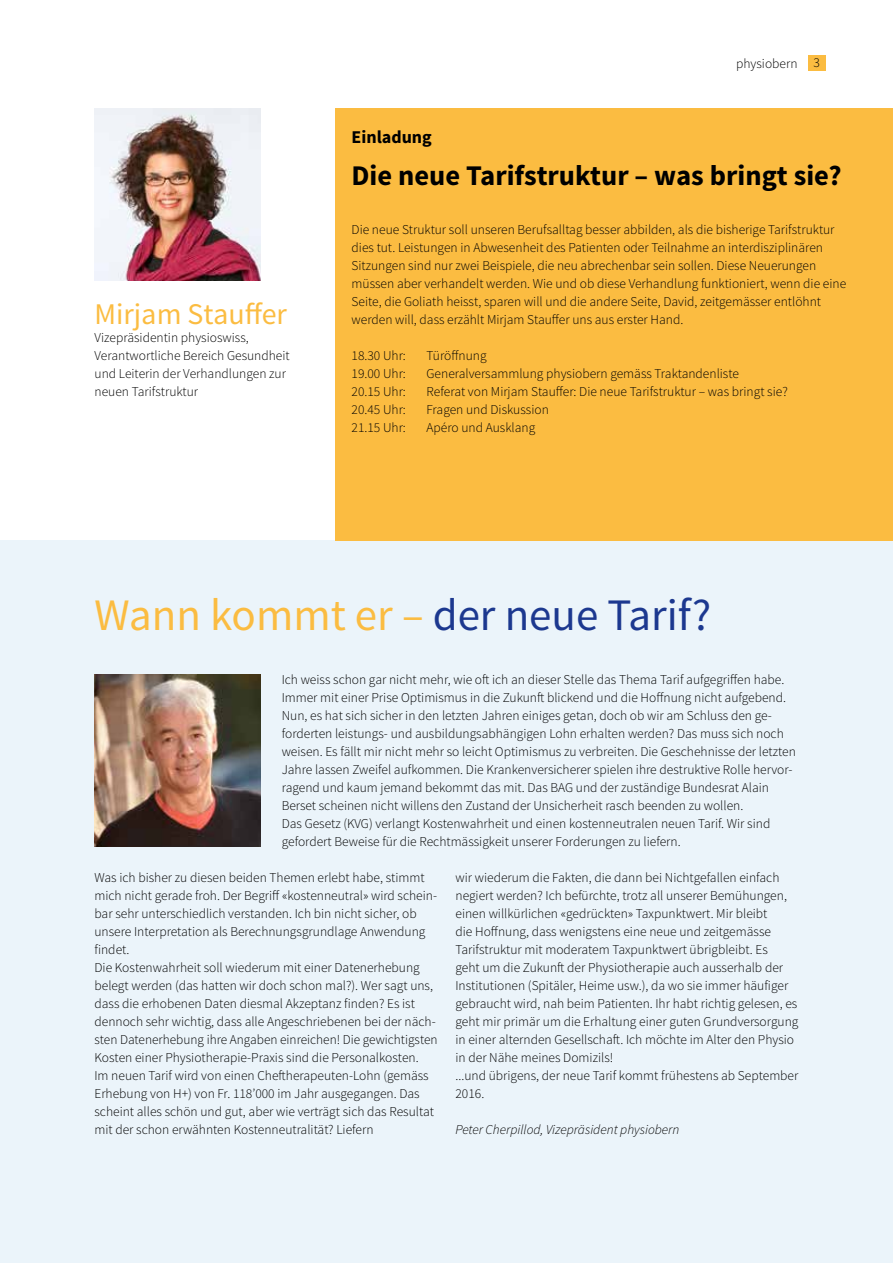
<style>
.page{position:relative;width:893px;height:1263px;background:#fff}
.page>*{position:absolute;margin:0;border:0;box-sizing:border-box;transform-origin:0 0}
.t1{font:45px "Source Sans Pro";color:#1c388f}
.t2{font:30px "Source Sans Pro";color:#fbbc41}
.t3{font:700 28.5px "Source Sans Pro";color:#000}
.t4{font:700 18px "Source Sans Pro";color:#000}
.t5{font:300 13.5px/18px "Source Sans Pro";color:#000}
.t6{font:italic 300 13.5px "Source Sans Pro";color:#000}
.s1{color:#fbbc41}
</style>
<div class="page">
<div style="left:0;top:540px;width:893px;height:723px;background:#ebf4fa"></div>
<div style="left:336px;top:108px;width:557px;height:432px;background:#fbbc41"></div>
<img style="left:95px;top:108px;width:165px;height:172px">
<img style="left:95px;top:674px;width:165px;height:173px">
<div style="left:808px;top:55px;width:17px;height:15px;background:#fbbc41"></div>
<h2 class="t2" style="left:95px;top:295px;width:194px">Mirjam Stauffer</h2>
<p class="t5" style="left:95px;top:329px;width:197px">Vizepräsidentin physioswiss,<br>Verantwortliche Bereich Gesundheit und Leiterin der Verhandlungen zur neuen Tarifstruktur</p>
<p class="t5" style="left:736px;top:54px;width:85px">physiobern 3</p>
<h3 class="t4" style="left:352px;top:126px;width:82px">Einladung</h3>
<h3 class="t3" style="left:352px;top:158px;width:492px">Die neue Tarifstruktur – was bringt sie?</h3>
<p class="t5" style="left:352px;top:221px;width:496px">Die neue Struktur soll unseren Berufsalltag besser abbilden, als die bisherige Tarifstruktur dies tut. Leistungen in Abwesenheit des Patienten oder Teilnahme an interdisziplinären Sitzungen sind nur zwei Beispiele, die neu abrechenbar sein sollen. Diese Neuerungen müssen aber verhandelt werden. Wie und ob diese Verhandlung funktioniert, wenn die eine Seite, die Goliath heisst, sparen will und die andere Seite, David, zeitgemässer entlöhnt werden will, dass erzählt Mirjam Stauffer uns aus erster Hand.</p>
<p class="t5" style="left:352px;top:347px;width:56px">18.30 Uhr:</p>
<p class="t5" style="left:427px;top:347px;width:62px">Türöffnung</p>
<p class="t5" style="left:352px;top:365px;width:56px">19.00 Uhr:</p>
<p class="t5" style="left:427px;top:365px;width:314px">Generalversammlung physiobern gemäss Traktandenliste</p>
<p class="t5" style="left:352px;top:383px;width:56px">20.15 Uhr:</p>
<p class="t5" style="left:427px;top:383px;width:363px">Referat von Mirjam Stauffer: Die neue Tarifstruktur – was bringt sie?</p>
<p class="t5" style="left:352px;top:401px;width:56px">20.45 Uhr:</p>
<p class="t5" style="left:427px;top:401px;width:124px">Fragen und Diskussion</p>
<p class="t5" style="left:352px;top:419px;width:56px">21.15 Uhr:</p>
<p class="t5" style="left:427px;top:419px;width:110px">Apéro und Ausklang</p>
<h1 class="t1" style="left:94px;top:587px;width:618px"><span class="s1">Wann kommt er –</span> der neue Tarif?</h1>
<p class="t5" style="left:282px;top:671px;width:516px">Ich weiss schon gar nicht mehr, wie oft ich an dieser Stelle das Thema Tarif aufgegriffen habe.<br>Immer mit einer Prise Optimismus in die Zukunft blickend und die Hoffnung nicht aufgebend.<br>Nun, es hat sich sicher in den letzten Jahren einiges getan, doch ob wir am Schluss den ge&shy;forderten leistungs- und ausbildungsabhängigen Lohn erhalten werden? Das muss sich noch weisen. Es fällt mir nicht mehr so leicht Optimismus zu verbreiten. Die Geschehnisse der letzten Jahre lassen Zweifel aufkommen. Die Krankenversicherer spielen ihre destruktive Rolle hervor&shy;ragend und kaum jemand bekommt das mit. Das BAG und der zuständige Bundesrat Alain Berset scheinen nicht willens den Zustand der Unsicherheit rasch beenden zu wollen.<br>Das Gesetz (KVG) verlangt Kostenwahrheit und einen kostenneutralen neuen Tarif. Wir sind gefordert Beweise für die Rechtmässigkeit unserer Forderungen zu liefern.</p>
<p class="t5" style="left:94px;top:869px;width:344px">Was ich bisher zu diesen beiden Themen erlebt habe, stimmt mich nicht gerade froh. Der Begriff «kostenneutral» wird schein&shy;bar sehr unterschiedlich verstanden. Ich bin nicht sicher, ob unsere Interpretation als Berechnungsgrundlage Anwendung findet.<br>Die Kostenwahrheit soll wiederum mit einer Datenerhebung belegt werden (das hatten wir doch schon mal?). Wer sagt uns, dass die erhobenen Daten diesmal Akzeptanz finden? Es ist dennoch sehr wichtig, dass alle Angeschriebenen bei der näch&shy;sten Datenerhebung ihre Angaben einreichen! Die gewichtigsten Kosten einer Physiotherapie-Praxis sind die Personalkosten.<br>Im neuen Tarif wird von einen Cheftherapeuten-Lohn (gemäss Erhebung von H+) von Fr. 118’000 im Jahr ausgegangen. Das scheint alles schön und gut, aber wie verträgt sich das Resultat mit der schon erwähnten Kostenneutralität? Liefern</p>
<p class="t5" style="left:455px;top:869px;width:344px">wir wiederum die Fakten, die dann bei Nichtgefallen einfach negiert werden? Ich befürchte, trotz all unserer Bemühungen, einen willkürlichen «gedrückten» Taxpunktwert. Mir bleibt<br>die Hoffnung, dass wenigstens eine neue und zeitgemässe Tarifstruktur mit moderatem Taxpunktwert übrigbleibt. Es<br>geht um die Zukunft der Physiotherapie auch ausserhalb der Institutionen (Spitäler, Heime usw.), da wo sie immer häufiger gebraucht wird, nah beim Patienten. Ihr habt richtig gelesen, es geht mir primär um die Erhaltung einer guten Grundversorgung in einer alternden Gesellschaft. Ich möchte im Alter den Physio in der Nähe meines Domizils!<br>...und übrigens, der neue Tarif kommt frühestens ab September 2016.</p>
<p class="t6" style="left:455px;top:1121px;width:225px">Peter Cherpillod, Vizepräsident physiobern</p>
</div>
